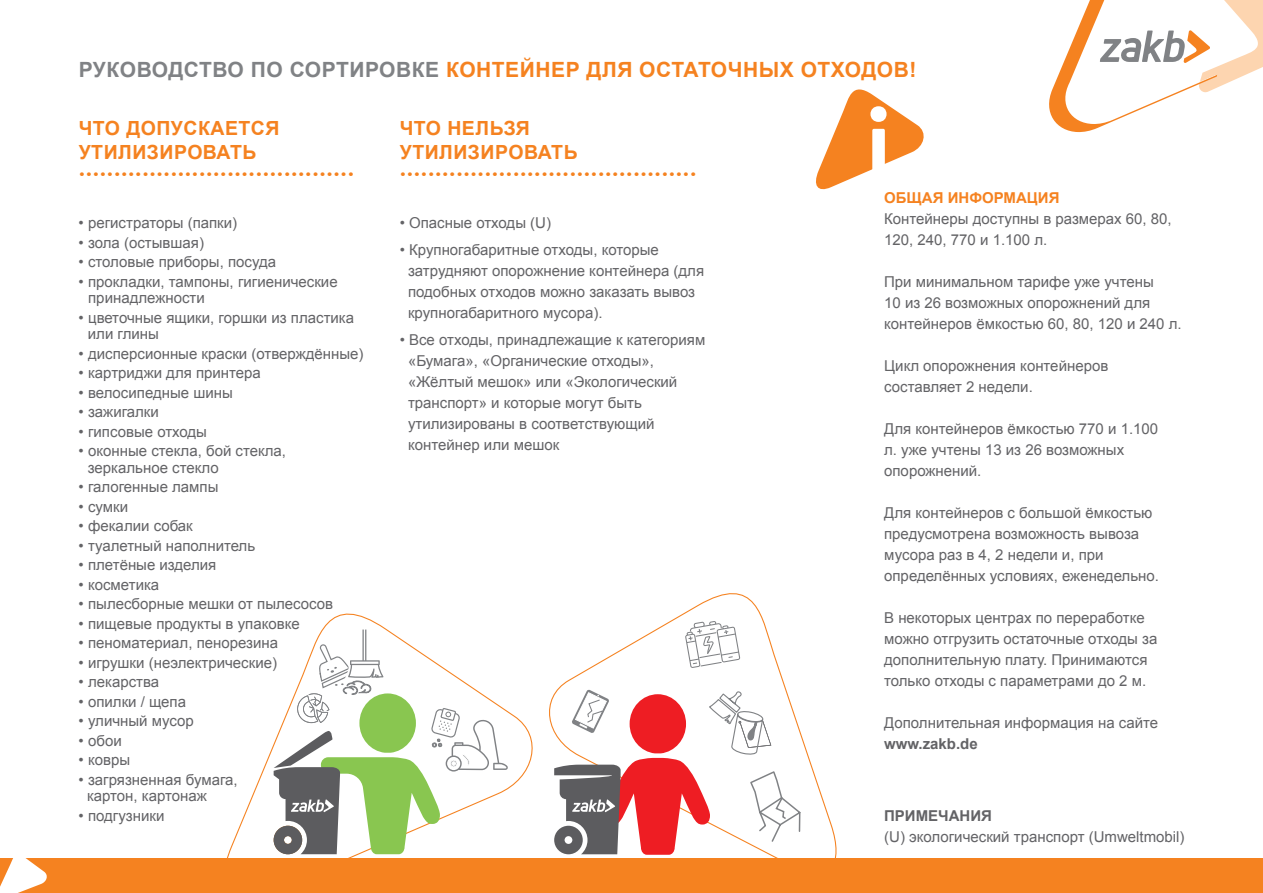
<style>
.page{position:relative;width:1263px;height:893px;background:#fff}
.page>*{position:absolute;margin:0;border:0;box-sizing:border-box;transform-origin:0 0}
.t1{font:600 108px "Barlow";color:#fff}
.t2{font:600 24px "Barlow";color:#f58220}
.t3{font:700 21px "Arial";letter-spacing:.025em;color:#f58220}
.t4{font:700 19.5px/24px "Arial";letter-spacing:.025em;color:#f58220}
.t5{font:15px/21px "Arial";color:#636366}
.t6{font:700 15px "Arial";color:#636366}
.t7{font:700 15px "Arial";color:#f58220}
.s1{color:#808285}
</style>
<div class="page">
<svg style="left:1049px;top:0;width:214px;height:132px"></svg>
<svg style="left:816px;top:89px;width:108px;height:101px"></svg>
<div style="left:0;top:859px;width:1263px;height:34px;background:#f58220"></div>
<svg style="left:0;top:858px;width:49px;height:35px"></svg>
<svg style="left:546px;top:593px;width:298px;height:266px"></svg>
<svg style="left:554px;top:621px;width:248px;height:234px"></svg>
<svg style="left:214px;top:613px;width:332px;height:246px"></svg>
<svg style="left:274px;top:629px;width:234px;height:225px"></svg>
<h3 class="t3" style="left:79px;top:56px;width:839px"><span class="s1">РУКОВОДСТВО ПО СОРТИРОВКЕ</span> КОНТЕЙНЕР ДЛЯ ОСТАТОЧНЫХ ОТХОДОВ!</h3>
<h3 class="t4" style="left:79px;top:117px;width:202px">ЧТО ДОПУСКАЕТСЯ<br>УТИЛИЗИРОВАТЬ</h3>
<h3 class="t4" style="left:400px;top:117px;width:179px">ЧТО НЕЛЬЗЯ<br>УТИЛИЗИРОВАТЬ</h3>
<h2 class="t2" style="left:79px;top:152px;width:277px">.......................................</h2>
<h2 class="t2" style="left:400px;top:152px;width:298px">..........................................</h2>
<p class="t5" style="left:79px;top:213px;width:160px">• регистраторы (папки)</p>
<p class="t5" style="left:79px;top:232px;width:127px">• зола (остывшая)</p>
<p class="t5" style="left:79px;top:252px;width:199px">• столовые приборы, посуда</p>
<p class="t5" style="left:88px;top:274px;width:251px;line-height:16.5px;text-indent:-10px">• прокладки, тампоны, гигиенические принадлежности</p>
<p class="t5" style="left:88px;top:310px;width:268px;line-height:16.5px;text-indent:-9px">• цветочные ящики, горшки из пластика или глины</p>
<p class="t5" style="left:79px;top:343px;width:286px">• дисперсионные краски (отверждённые)</p>
<p class="t5" style="left:79px;top:363px;width:184px">• картриджи для принтера</p>
<p class="t5" style="left:79px;top:382px;width:156px">• велосипедные шины</p>
<p class="t5" style="left:79px;top:402px;width:82px">• зажигалки</p>
<p class="t5" style="left:79px;top:421px;width:130px">• гипсовые отходы</p>
<p class="t5" style="left:88px;top:443px;width:200px;line-height:16.5px;text-indent:-9px">• оконные стекла, бой стекла, зеркальное стекло</p>
<p class="t5" style="left:79px;top:477px;width:141px">• галогенные лампы</p>
<p class="t5" style="left:79px;top:496px;width:51px">• сумки</p>
<p class="t5" style="left:79px;top:516px;width:116px">• фекалии собак</p>
<p class="t5" style="left:79px;top:535px;width:178px">• туалетный наполнитель</p>
<p class="t5" style="left:79px;top:555px;width:139px">• плетёные изделия</p>
<p class="t5" style="left:79px;top:574px;width:82px">• косметика</p>
<p class="t5" style="left:79px;top:594px;width:256px">• пылесборные мешки от пылесосов</p>
<p class="t5" style="left:79px;top:613px;width:223px">• пищевые продукты в упаковке</p>
<p class="t5" style="left:79px;top:633px;width:201px">• пеноматериал, пенорезина</p>
<p class="t5" style="left:79px;top:652px;width:200px">• игрушки (неэлектрические)</p>
<p class="t5" style="left:79px;top:672px;width:82px">• лекарства</p>
<p class="t5" style="left:79px;top:691px;width:109px">• опилки / щепа</p>
<p class="t5" style="left:79px;top:711px;width:117px">• уличный мусор</p>
<p class="t5" style="left:79px;top:730px;width:45px">• обои</p>
<p class="t5" style="left:79px;top:750px;width:53px">• ковры</p>
<p class="t5" style="left:87px;top:772px;width:152px;line-height:16.5px;text-indent:-8px">• загрязненная бумага, картон, картонаж</p>
<p class="t5" style="left:79px;top:805px;width:87px">• подгузники</p>
<p class="t5" style="left:400px;top:213px;width:153px">• Опасные отходы (U)</p>
<p class="t5" style="left:408px;top:240px;width:298px;text-indent:-8px">• Крупногабаритные отходы, которые затрудняют опорожнение контейнера (для подобных отходов можно заказать вывоз крупногабаритного мусора).</p>
<p class="t5" style="left:408px;top:330px;width:299px;text-indent:-8px">• Все отходы, принадлежащие к категориям «Бумага», «Органические отходы», «Жёлтый мешок» или «Экологический транспорт» и которые могут быть утилизированы в соответствующий контейнер или мешок</p>
<h1 class="t1" style="left:865px;top:78px;width:29px">i</h1>
<p class="t7" style="left:884px;top:188px;width:177px">ОБЩАЯ ИНФОРМАЦИЯ</p>
<p class="t5" style="left:884px;top:208px;width:289px">Контейнеры доступны в размерах 60, 80,<br>120, 240, 770 и 1.100 л.</p>
<p class="t5" style="left:884px;top:271px;width:299px">При минимальном тарифе уже учтены<br>10 из 26 возможных опорожнений для контейнеров ёмкостью 60, 80, 120 и 240 л.</p>
<p class="t5" style="left:884px;top:355px;width:226px">Цикл опорожнения контейнеров составляет 2 недели.</p>
<p class="t5" style="left:884px;top:418px;width:276px">Для контейнеров ёмкостью 770 и 1.100 л. уже учтены 13 из 26 возможных опорожнений.</p>
<p class="t5" style="left:884px;top:502px;width:276px">Для контейнеров с большой ёмкостью предусмотрена возможность вывоза мусора раз в 4, 2 недели и, при определённых условиях, еженедельно.</p>
<p class="t5" style="left:884px;top:607px;width:275px">В некоторых центрах по переработке можно отгрузить остаточные отходы за дополнительную плату. Принимаются только отходы с параметрами до 2 м.</p>
<p class="t5" style="left:884px;top:712px;width:275px">Дополнительная информация на сайте</p>
<p class="t6" style="left:884px;top:734px;width:95px">www.zakb.de</p>
<p class="t6" style="left:884px;top:806px;width:109px">ПРИМЕЧАНИЯ</p>
<p class="t5" style="left:884px;top:826px;width:302px">(U) экологический транспорт (Umweltmobil)</p>
</div>
